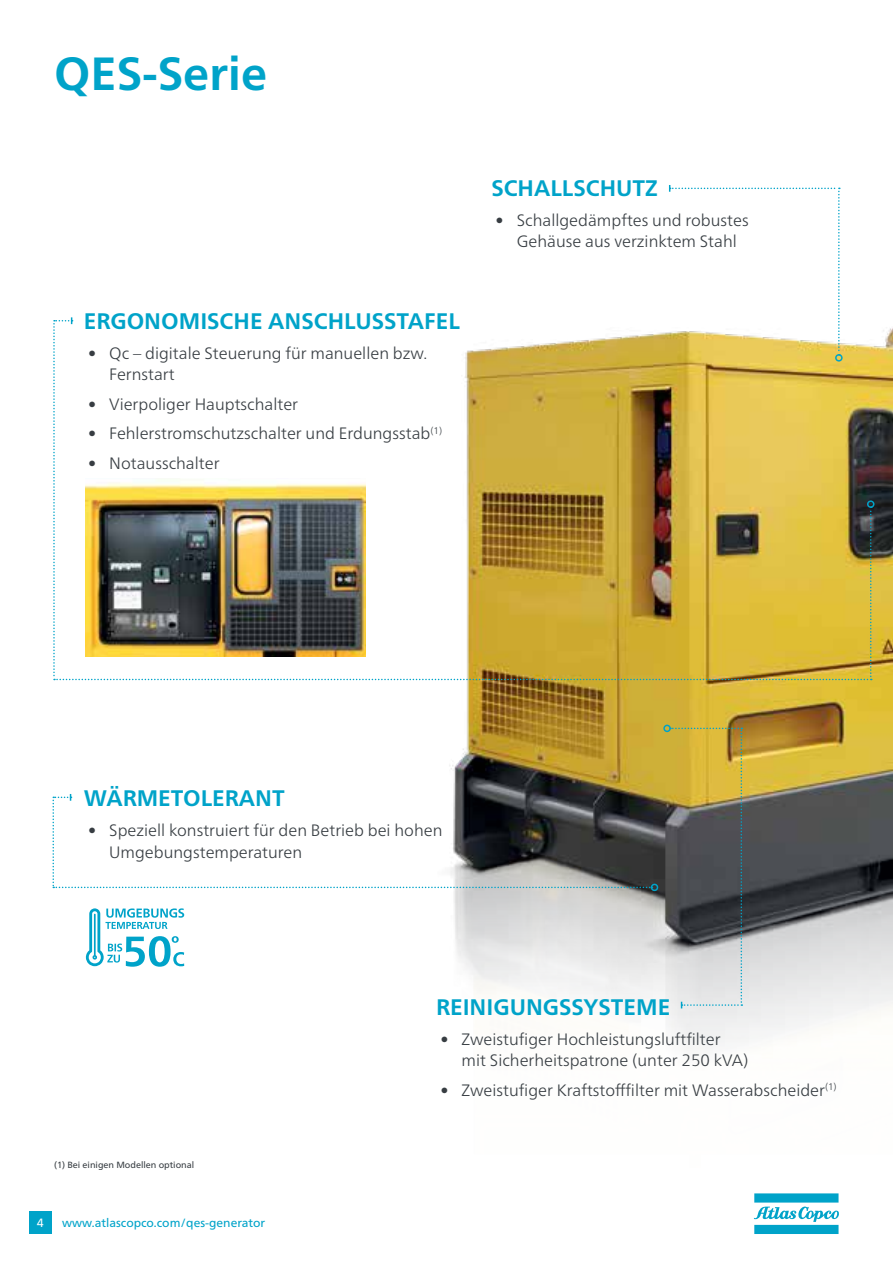
<style>
.page{position:relative;width:893px;height:1263px;background:#fff}
.page>*{position:absolute;margin:0;border:0;box-sizing:border-box;transform-origin:0 0}
.t1{font:700 46.5px "Neue Frutiger World";color:#00a3c9}
.t2{font:700 22.5px "Neue Frutiger World";color:#00a3c9}
.t3{font:300 16.5px/21px "Neue Frutiger World";color:#373d42}
.t4{font:12px "Neue Frutiger World";color:#00a3c9}
.t5{font:12px "Neue Frutiger World";color:#fff}
.t6{font:9px "Neue Frutiger World";color:#373d42}
</style>
<div class="page">
<svg style="left:754px;top:1193px;width:85px;height:41px"></svg>
<div style="left:29px;top:1211px;width:22px;height:23px;background:#00a3c9"></div>
<img style="left:365px;top:328px;width:528px;height:721px">
<svg style="left:670px;top:728px;width:72px;height:280px;background:#8f886b"></svg>
<div style="left:663px;top:725px;width:8px;height:7px;border:2px solid #00a3c9;border-radius:50%"></div>
<div style="left:867px;top:500px;width:7px;height:8px;border:2px solid #00a3c9;border-radius:50%"></div>
<img style="left:53px;top:185px;width:819px;height:495px">
<div style="left:835px;top:354px;width:8px;height:8px;border:2px solid #00a3c9;border-radius:50%"></div>
<svg style="left:53px;top:794px;width:599px;height:94px"></svg>
<div style="left:651px;top:884px;width:7px;height:7px;border:2px solid #00a3c9;border-radius:50%"></div>
<svg style="left:86px;top:908px;width:98px;height:59px"></svg>
<h1 class="t1" style="left:54px;top:33px;width:215px">QES-Serie</h1>
<h2 class="t2" style="left:84px;top:301px;width:378px">ERGONOMISCHE ANSCHLUSSTAFEL</h2>
<p class="t3" style="left:109px;top:343px;width:320px;text-indent:-21px">• Qc – digitale Steuerung für manuellen bzw.<br>Fernstart</p>
<p class="t3" style="left:88px;top:394px;width:212px">• Vierpoliger Hauptschalter</p>
<p class="t3" style="left:88px;top:423px;width:356px">• Fehlerstromschutzschalter und Erdungsstab<sup>(1)</sup></p>
<p class="t3" style="left:88px;top:453px;width:133px">• Notausschalter</p>
<h2 class="t2" style="left:491px;top:168px;width:168px">SCHALLSCHUTZ</h2>
<p class="t3" style="left:496px;top:210px;width:255px;text-align:center">• Schallgedämpftes und robustes<br>Gehäuse aus verzinktem Stahl</p>
<h2 class="t2" style="left:84px;top:778px;width:203px">WÄRMETOLERANT</h2>
<p class="t3" style="left:109px;top:820px;width:335px;text-indent:-21px">• Speziell konstruiert für den Betrieb bei hohen<br>Umgebungstemperaturen</p>
<p class="t6" style="left:54px;top:1158px;width:142px">(1) Bei einigen Modellen optional</p>
<p class="t5" style="left:37px;top:1214px;width:8px">4</p>
<p class="t4" style="left:62px;top:1213px;width:205px">www.atlascopco.com/qes-generator</p>
<h2 class="t2" style="left:436px;top:987px;width:236px">REINIGUNGSSYSTEME</h2>
<p class="t3" style="left:462px;top:1029px;width:288px;text-indent:-21px">• Zweistufiger Hochleistungsluftfilter mit Sicherheitspatrone (unter 250 kVA)</p>
<p class="t3" style="left:440px;top:1079px;width:398px">• Zweistufiger Kraftstofffilter mit Wasserabscheider<sup>(1)</sup></p>
</div>
